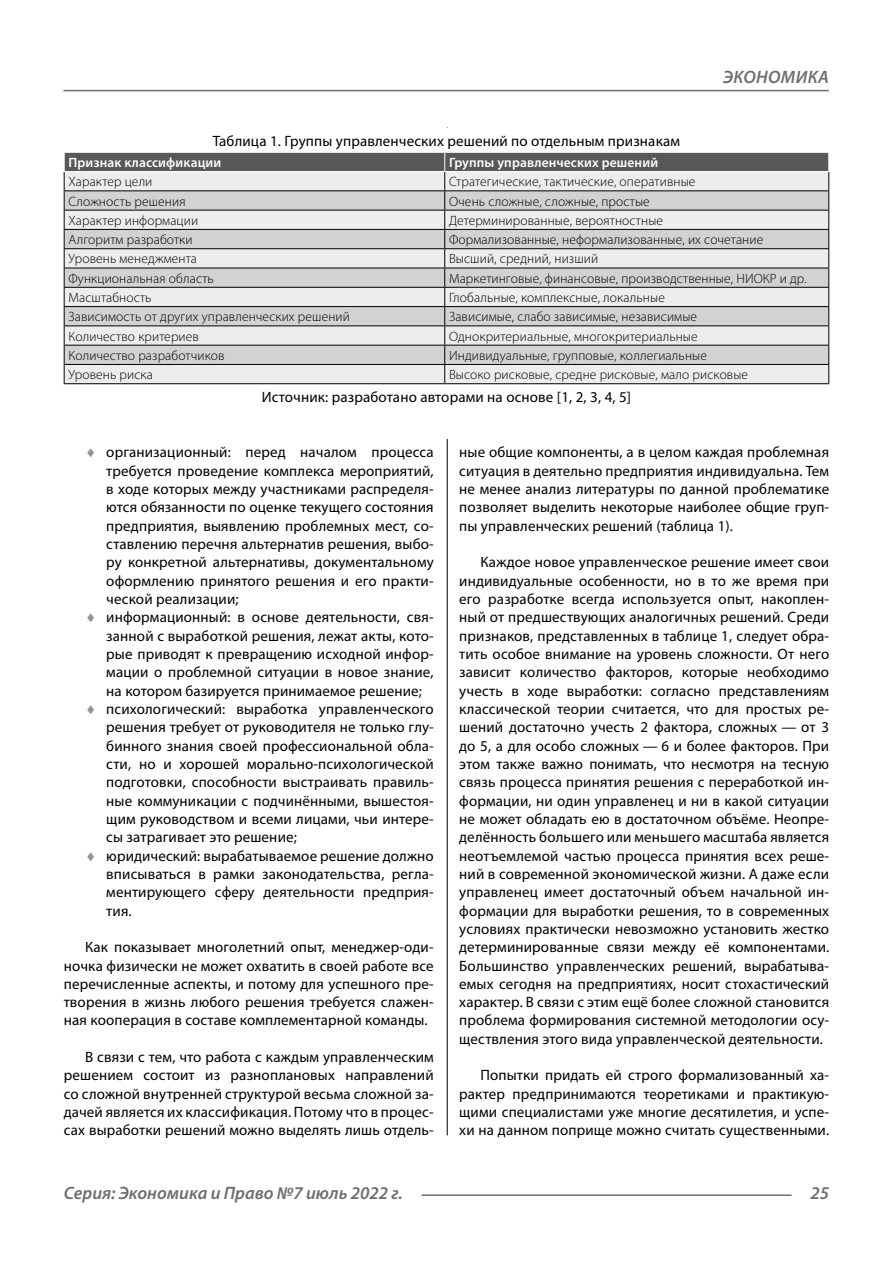
<style>
.page{position:relative;width:893px;height:1263px;background:#fff}
.page>*{position:absolute;margin:0;border:0;box-sizing:border-box;transform-origin:0 0}
.t1{font:italic 600 18px "Myriad Pro";color:#6e6e6e}
.Normal{font:15px/18.3px "Myriad Pro";letter-spacing:.01em;color:#000;text-align:justify}
.podpis{font:15px "Myriad Pro";letter-spacing:.01em;color:#000}
.Tab_content{font:300 13.5px "Myriad Pro";letter-spacing:.01em;color:#000}
.Tab_header{font:600 13.5px "Myriad Pro";letter-spacing:.01em;color:#fff}
.s1{color:#949494}
</style>
<div class="page">
<hr style="left:447px;top:128px;width:1px;height:1007px;background:#000">
<hr style="left:64px;top:383px;width:381px;height:1px;background:#000">
<hr style="left:445px;top:383px;width:384px;height:1px;background:#000">
<svg style="left:64px;top:152px;width:765px;height:231px;background:#cbcbcb"></svg>
<hr style="left:64px;top:171px;width:381px;height:1px;background:#fff">
<hr style="left:445px;top:171px;width:384px;height:1px;background:#fff">
<hr style="left:63px;top:90px;width:766px;height:1px;background:#6e6e6e">
<hr style="left:422px;top:1194px;width:370px;height:2px;background:#6e6e6e">
<p class="t1" style="left:723px;top:66px;width:24px">Экономика</p>
<p class="podpis" style="left:213px;top:132px;width:469px">Таблица 1. Группы управленческих решений по отдельным признакам</p>
<p class="Tab_header" style="left:68px;top:154px;width:154px">Признак классификации</p>
<p class="Tab_header" style="left:449px;top:154px;width:211px">Группы управленческих решений</p>
<p class="Tab_content" style="left:68px;top:174px;width:86px">Характер цели</p>
<p class="Tab_content" style="left:449px;top:174px;width:248px">Стратегические, тактические, оперативные</p>
<p class="Tab_content" style="left:68px;top:193px;width:119px">Сложность решения</p>
<p class="Tab_content" style="left:449px;top:193px;width:202px">Очень сложные, сложные, простые</p>
<p class="Tab_content" style="left:68px;top:212px;width:131px">Характер информации</p>
<p class="Tab_content" style="left:449px;top:212px;width:216px">Детерминированные, вероятностные</p>
<p class="Tab_content" style="left:68px;top:231px;width:126px">Алгоритм разработки</p>
<p class="Tab_content" style="left:449px;top:231px;width:316px">Формализованные, неформализованные, их сочетание</p>
<p class="Tab_content" style="left:68px;top:251px;width:130px">Уровень менеджмента</p>
<p class="Tab_content" style="left:449px;top:251px;width:151px">Высший, средний, низший</p>
<p class="Tab_content" style="left:68px;top:270px;width:147px">Функциональная область</p>
<p class="Tab_content" style="left:449px;top:270px;width:359px">Маркетинговые, финансовые, производственные, НИОКР и др.</p>
<p class="Tab_content" style="left:68px;top:289px;width:85px">Масштабность</p>
<p class="Tab_content" style="left:449px;top:289px;width:217px">Глобальные, комплексные, локальные</p>
<p class="Tab_content" style="left:68px;top:309px;width:283px">Зависимость от других управленческих решений</p>
<p class="Tab_content" style="left:449px;top:309px;width:250px">Зависимые, слабо зависимые, независимые</p>
<p class="Tab_content" style="left:68px;top:328px;width:132px">Количество критериев</p>
<p class="Tab_content" style="left:449px;top:328px;width:250px">Однокритериальные, многокритериальные</p>
<p class="Tab_content" style="left:68px;top:347px;width:158px">Количество разработчиков</p>
<p class="Tab_content" style="left:449px;top:347px;width:259px">Индивидуальные, групповые, коллегиальные</p>
<p class="Tab_content" style="left:68px;top:366px;width:86px">Уровень риска</p>
<p class="Tab_content" style="left:449px;top:366px;width:301px">Высоко рисковые, средне рисковые, мало рисковые</p>
<p class="podpis" style="left:262px;top:388px;width:371px">Источник: разработано авторами на основе [1, 2, 3, 4, 5]</p>
<p class="Normal" style="left:106px;top:443px;width:329px;text-indent:-21px"><span class="s1">♦</span> организационный: перед началом процесса требуется проведение комплекса мероприятий, в ходе которых между участниками распределя&shy;ются обязанности по оценке текущего состояния предприятия, выявлению проблемных мест, со&shy;ставлению перечня альтернатив решения, выбо&shy;ру конкретной альтернативы, документальному оформлению принятого решения и его практи&shy;ческой реализации;</p>
<p class="Normal" style="left:106px;top:608px;width:329px;text-indent:-21px"><span class="s1">♦</span> информационный: в основе деятельности, свя&shy;занной с выработкой решения, лежат акты, кото&shy;рые приводят к превращению исходной инфор&shy;мации о проблемной ситуации в новое знание, на котором базируется принимаемое решение;</p>
<p class="Normal" style="left:106px;top:699px;width:329px;text-indent:-21px"><span class="s1">♦</span> психологический: выработка управленческого решения требует от руководителя не только глу&shy;бинного знания своей профессиональной обла&shy;сти, но и хорошей морально-психологической подготовки, способности выстраивать правиль&shy;ные коммуникации с подчинёнными, вышестоя&shy;щим руководством и всеми лицами, чьи интере&shy;сы затрагивает это решение;</p>
<p class="Normal" style="left:106px;top:846px;width:329px;text-indent:-21px"><span class="s1">♦</span> юридический: вырабатываемое решение должно вписываться в рамки законодательства, регла&shy;ментирующего сферу деятельности предприя&shy;тия.</p>
<p class="Normal" style="left:64px;top:938px;width:371px;text-indent:21px">Как показывает многолетний опыт, менеджер-оди&shy;ночка физически не может охватить в своей работе все перечисленные аспекты, и потому для успешного пре&shy;творения в жизнь любого решения требуется слажен&shy;ная кооперация в составе комплементарной команды.</p>
<p class="Normal" style="left:64px;top:1048px;width:371px;text-indent:21px">В связи с тем, что работа с каждым управленческим решением состоит из разноплановых направлений со сложной внутренней структурой весьма сложной за&shy;дачей является их классификация. Потому что в процес&shy;сах выработки решений можно выделять лишь отдель-</p>
<p class="Normal" style="left:459px;top:443px;width:371px">ные общие компоненты, а в целом каждая проблемная ситуация в деятельно предприятия индивидуальна. Тем не менее анализ литературы по данной проблематике позволяет выделить некоторые наиболее общие груп&shy;пы управленческих решений (таблица 1).</p>
<p class="Normal" style="left:459px;top:553px;width:371px;text-indent:21px">Каждое новое управленческое решение имеет свои индивидуальные особенности, но в то же время при его разработке всегда используется опыт, накоплен&shy;ный от предшествующих аналогичных решений. Среди признаков, представленных в таблице 1, следует обра&shy;тить особое внимание на уровень сложности. От него зависит количество факторов, которые необходимо учесть в ходе выработки: согласно представлениям классической теории считается, что для простых ре&shy;шений достаточно учесть 2 фактора, сложных — от 3 до 5, а для особо сложных — 6 и более факторов. При этом также важно понимать, что несмотря на тесную связь процесса принятия решения с переработкой ин&shy;формации, ни один управленец и ни в какой ситуации не может обладать ею в достаточном объёме. Неопре&shy;делённость большего или меньшего масштаба является неотъемлемой частью процесса принятия всех реше&shy;ний в современной экономической жизни. А даже если управленец имеет достаточный объем начальной ин&shy;формации для выработки решения, то в современных условиях практически невозможно установить жестко детерминированные связи между её компонентами.<br>Большинство управленческих решений, вырабатыва&shy;емых сегодня на предприятиях, носит стохастический характер. В связи с этим ещё более сложной становится проблема формирования системной методологии осу&shy;ществления этого вида управленческой деятельности.</p>
<p class="Normal" style="left:459px;top:1066px;width:371px;text-indent:21px">Попытки придать ей строго формализованный ха&shy;рактер предпринимаются теоретиками и практикую&shy;щими специалистами уже многие десятилетия, и успе&shy;хи на данном поприще можно считать существенными.</p>
<p class="t1" style="left:64px;top:1182px;width:341px">Серия: Экономика и Право №7 июль 2022 г.</p>
<p class="t1" style="left:810px;top:1182px;width:20px">25</p>
</div>
